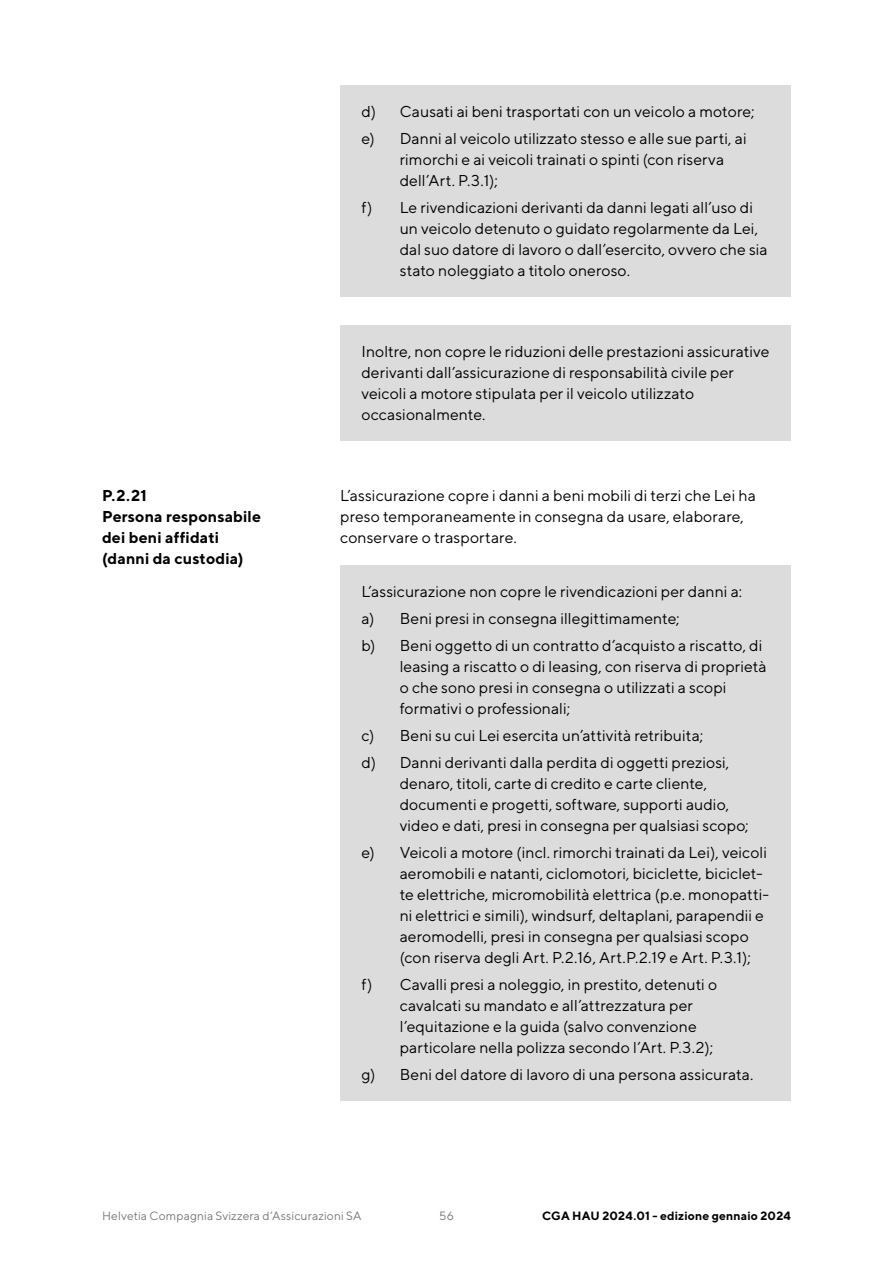
<style>
.page{position:relative;width:893px;height:1263px;background:#fff}
.page>*{position:absolute;margin:0;border:0;box-sizing:border-box;transform-origin:0 0}
.Copy_10_5_14_Regular_1-graufläche{font:15.75px/21px "TT Norms";letter-spacing:.005em;color:#000}
.Copy_10_5_14_Regular{font:15.75px/21px "TT Norms";letter-spacing:.005em;color:#000}
._03_Titel-Absatz_10_5_14_Bold__X_1_1{font:700 15.75px/21px "TT Norms";letter-spacing:.01em;color:#000}
.t1{font:12px "TT Norms";letter-spacing:.01em;color:#787878}
.t2{font:700 12px "TT Norms";letter-spacing:.015em;color:#000}
</style>
<div class="page">
<div style="left:340px;top:85px;width:451px;height:53px;background:#dcdcdc"></div>
<div style="left:340px;top:112px;width:451px;height:95px;background:#dcdcdc"></div>
<div style="left:340px;top:181px;width:451px;height:116px;background:#dcdcdc"></div>
<div style="left:340px;top:325px;width:451px;height:116px;background:#dcdcdc"></div>
<div style="left:340px;top:565px;width:451px;height:53px;background:#dcdcdc"></div>
<div style="left:340px;top:592px;width:451px;height:53px;background:#dcdcdc"></div>
<div style="left:340px;top:619px;width:451px;height:116px;background:#dcdcdc"></div>
<div style="left:340px;top:709px;width:451px;height:53px;background:#dcdcdc"></div>
<div style="left:340px;top:736px;width:451px;height:116px;background:#dcdcdc"></div>
<div style="left:340px;top:826px;width:451px;height:158px;background:#dcdcdc"></div>
<div style="left:340px;top:958px;width:451px;height:116px;background:#dcdcdc"></div>
<div style="left:340px;top:1048px;width:451px;height:53px;background:#dcdcdc"></div>
<p class="Copy_10_5_14_Regular_1-graufläche" style="left:361px;top:101px;width:395px">d) Causati ai beni trasportati con un veicolo a motore;</p>
<p class="Copy_10_5_14_Regular_1-graufläche" style="left:400px;top:128px;width:348px;text-indent:-38px">e) Danni al veicolo utilizzato stesso e alle sue parti, ai rimorchi e ai veicoli trainati o spinti (con riserva dell’Art. P.3.1);</p>
<p class="Copy_10_5_14_Regular_1-graufläche" style="left:400px;top:197px;width:370px;text-indent:-38px">f) Le rivendicazioni derivanti da danni legati all’uso di un veicolo detenuto o guidato regolarmente da Lei, dal suo datore di lavoro o dall’esercito, ovvero che sia stato noleggiato a titolo oneroso.</p>
<p class="_03_Titel-Absatz_10_5_14_Bold__X_1_1" style="left:102px;top:485px;width:161px">P.2.21<br>Persona responsabile dei beni affidati (danni da custodia)</p>
<p class="Copy_10_5_14_Regular_1-graufläche" style="left:361px;top:341px;width:410px">Inoltre, non copre le riduzioni delle prestazioni assicurative derivanti dall’assicurazione di responsabilità civile per veicoli a motore stipulata per il veicolo utilizzato occasionalmente.</p>
<p class="Copy_10_5_14_Regular" style="left:340px;top:485px;width:417px">L’assicurazione copre i danni a beni mobili di terzi che Lei ha preso temporaneamente in consegna da usare, elaborare, conservare o trasportare.</p>
<p class="Copy_10_5_14_Regular_1-graufläche" style="left:361px;top:581px;width:382px">L’assicurazione non copre le rivendicazioni per danni a:</p>
<p class="Copy_10_5_14_Regular_1-graufläche" style="left:361px;top:608px;width:320px">a) Beni presi in consegna illegittimamente;</p>
<p class="Copy_10_5_14_Regular_1-graufläche" style="left:400px;top:635px;width:369px;text-indent:-38px">b) Beni oggetto di un contratto d’acquisto a riscatto, di leasing a riscatto o di leasing, con riserva di proprietà o che sono presi in consegna o utilizzati a scopi formativi o professionali;</p>
<p class="Copy_10_5_14_Regular_1-graufläche" style="left:361px;top:725px;width:343px">c) Beni su cui Lei esercita un’attività retribuita;</p>
<p class="Copy_10_5_14_Regular_1-graufläche" style="left:400px;top:752px;width:350px;text-indent:-38px">d) Danni derivanti dalla perdita di oggetti preziosi, denaro, titoli, carte di credito e carte cliente, documenti e progetti, software, supporti audio, video e dati, presi in consegna per qualsiasi scopo;</p>
<p class="Copy_10_5_14_Regular_1-graufläche" style="left:400px;top:842px;width:371px;text-indent:-38px">e) Veicoli a motore (incl. rimorchi trainati da Lei), veicoli aeromobili e natanti, ciclomotori, biciclette, biciclet&shy;te elettriche, micromobilità elettrica (p.e. monopatti&shy;ni elettrici e simili), windsurf, deltaplani, parapendii e aeromodelli, presi in consegna per qualsiasi scopo (con riserva degli Art. P.2.16, Art.P.2.19 e Art. P.3.1);</p>
<p class="Copy_10_5_14_Regular_1-graufläche" style="left:400px;top:974px;width:319px;text-indent:-38px">f) Cavalli presi a noleggio, in prestito, detenuti o cavalcati su mandato e all’attrezzatura per l’equitazione e la guida (salvo convenzione particolare nella polizza secondo l’Art. P.3.2);</p>
<p class="Copy_10_5_14_Regular_1-graufläche" style="left:361px;top:1064px;width:394px">g) Beni del datore di lavoro di una persona assicurata.</p>
<p class="t1" style="left:102px;top:1209px;width:261px">Helvetia Compagnia Svizzera d’Assicurazioni SA</p>
<p class="t1" style="left:439px;top:1209px;width:16px">56</p>
<p class="t2" style="left:542px;top:1209px;width:250px">CGA HAU 2024.01 - edizione gennaio 2024</p>
</div>
